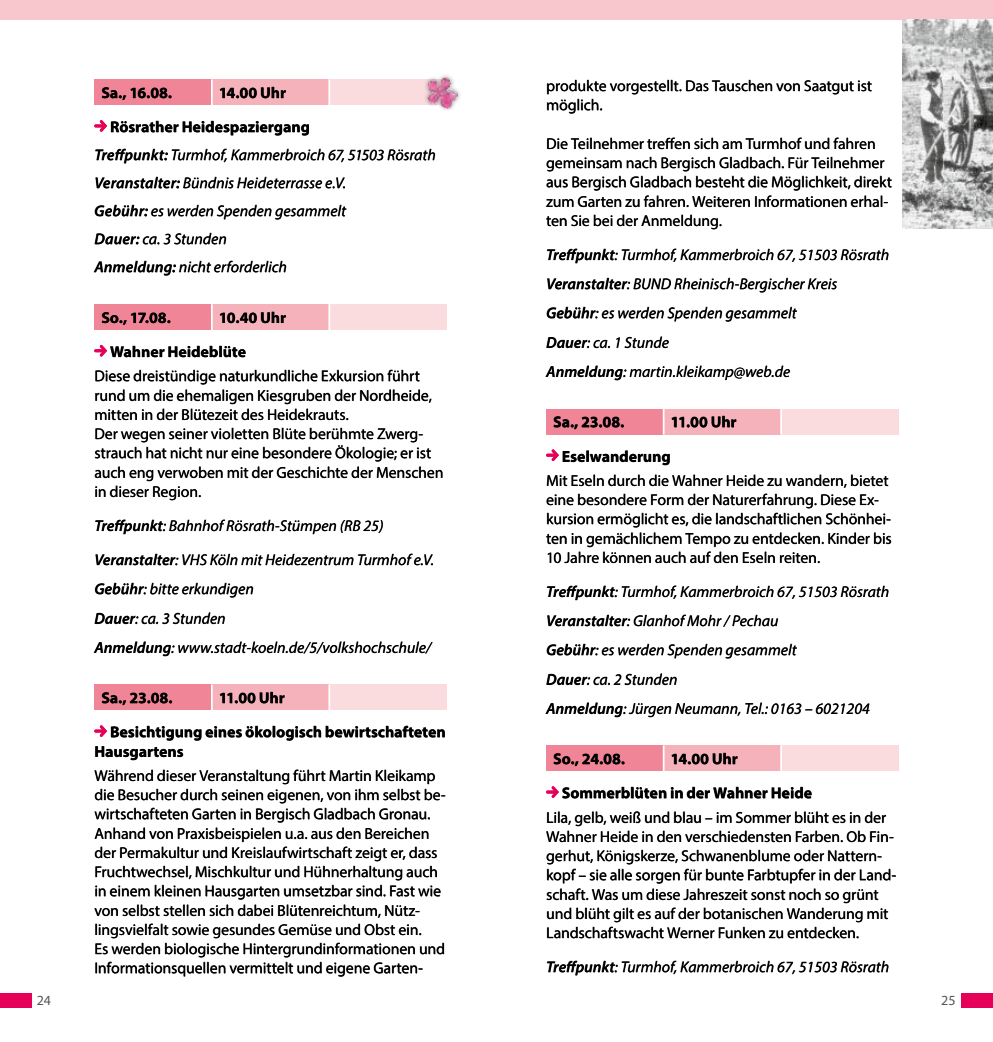
<style>
.page{position:relative;width:993px;height:1042px;background:#fff}
.page>*{position:absolute;margin:0;border:0;box-sizing:border-box;transform-origin:0 0}
.t1{font:15.75px/19.2px "Myriad Pro";letter-spacing:-.005em;color:#000}
.t2{font:italic 15.75px/29.2px "Myriad Pro";color:#000}
.t3{font:700 15.75px/34.1px "Myriad Pro";color:#000}
.t4{font:14px "Myriad Pro";color:#565656}
.s1{font-weight:600}
</style>
<div class="page">
<div style="left:0;top:0;width:992px;height:20px;background:#f8c7cd"></div>
<img style="left:902px;top:20px;width:90px;height:208px">
<div style="left:0;top:992px;width:32px;height:15px;background:#e5005a"></div>
<div style="left:960px;top:992px;width:32px;height:15px;background:#e5005a"></div>
<div style="left:94px;top:79px;width:118px;height:26px;background:#f08597"></div>
<div style="left:212px;top:79px;width:117px;height:26px;background:#f5b2bb"></div>
<div style="left:329px;top:79px;width:117px;height:26px;background:#fadbde"></div>
<hr style="left:211px;top:79px;width:2px;height:26px;background:#fff">
<hr style="left:328px;top:79px;width:2px;height:26px;background:#fff">
<div style="left:94px;top:304px;width:118px;height:26px;background:#f08597"></div>
<div style="left:212px;top:304px;width:117px;height:26px;background:#f5b2bb"></div>
<div style="left:329px;top:304px;width:117px;height:26px;background:#fadbde"></div>
<hr style="left:211px;top:304px;width:2px;height:26px;background:#fff">
<hr style="left:328px;top:304px;width:2px;height:26px;background:#fff">
<div style="left:94px;top:684px;width:118px;height:26px;background:#f08597"></div>
<div style="left:212px;top:684px;width:117px;height:26px;background:#f5b2bb"></div>
<div style="left:329px;top:684px;width:117px;height:26px;background:#fadbde"></div>
<hr style="left:211px;top:684px;width:2px;height:26px;background:#fff">
<hr style="left:328px;top:684px;width:2px;height:26px;background:#fff">
<div style="left:546px;top:409px;width:117px;height:25px;background:#f08597"></div>
<div style="left:663px;top:409px;width:117px;height:25px;background:#f5b2bb"></div>
<div style="left:780px;top:409px;width:118px;height:25px;background:#fadbde"></div>
<hr style="left:662px;top:409px;width:2px;height:25px;background:#fff">
<svg style="left:780px;top:409px;width:1px;height:25px"></svg>
<div style="left:546px;top:745px;width:117px;height:26px;background:#f08597"></div>
<div style="left:663px;top:745px;width:117px;height:26px;background:#f5b2bb"></div>
<div style="left:780px;top:745px;width:118px;height:26px;background:#fadbde"></div>
<hr style="left:662px;top:745px;width:2px;height:26px;background:#fff">
<svg style="left:780px;top:745px;width:1px;height:26px"></svg>
<svg style="left:95px;top:923px;width:349px;height:54px"></svg>
<svg style="left:94px;top:769px;width:351px;height:148px"></svg>
<svg style="left:220px;top:692px;width:64px;height:11px"></svg>
<svg style="left:102px;top:692px;width:70px;height:13px"></svg>
<svg style="left:94px;top:641px;width:338px;height:15px"></svg>
<svg style="left:95px;top:612px;width:130px;height:12px"></svg>
<svg style="left:95px;top:583px;width:158px;height:14px"></svg>
<svg style="left:96px;top:554px;width:337px;height:11px"></svg>
<svg style="left:95px;top:520px;width:287px;height:14px"></svg>
<svg style="left:95px;top:428px;width:347px;height:72px"></svg>
<svg style="left:95px;top:370px;width:336px;height:50px"></svg>
<svg style="left:220px;top:312px;width:66px;height:11px"></svg>
<svg style="left:102px;top:312px;width:68px;height:13px"></svg>
<svg style="left:94px;top:261px;width:192px;height:15px"></svg>
<svg style="left:95px;top:233px;width:131px;height:11px"></svg>
<svg style="left:95px;top:205px;width:251px;height:15px"></svg>
<svg style="left:96px;top:177px;width:249px;height:11px"></svg>
<svg style="left:95px;top:149px;width:340px;height:14px"></svg>
<svg style="left:220px;top:87px;width:65px;height:11px"></svg>
<svg style="left:102px;top:87px;width:69px;height:13px"></svg>
<svg style="left:94px;top:120px;width:215px;height:16px"></svg>
<svg style="left:94px;top:345px;width:151px;height:12px"></svg>
<svg style="left:94px;top:725px;width:350px;height:35px"></svg>
<svg style="left:547px;top:961px;width:341px;height:14px"></svg>
<svg style="left:546px;top:850px;width:349px;height:88px"></svg>
<svg style="left:546px;top:811px;width:347px;height:31px"></svg>
<svg style="left:672px;top:753px;width:65px;height:11px"></svg>
<svg style="left:553px;top:753px;width:71px;height:13px"></svg>
<svg style="left:545px;top:702px;width:324px;height:15px"></svg>
<svg style="left:546px;top:673px;width:130px;height:12px"></svg>
<svg style="left:546px;top:644px;width:250px;height:14px"></svg>
<svg style="left:547px;top:615px;width:230px;height:12px"></svg>
<svg style="left:547px;top:585px;width:341px;height:15px"></svg>
<svg style="left:546px;top:494px;width:344px;height:69px"></svg>
<svg style="left:547px;top:475px;width:340px;height:13px"></svg>
<svg style="left:672px;top:416px;width:64px;height:12px"></svg>
<svg style="left:553px;top:417px;width:70px;height:12px"></svg>
<svg style="left:545px;top:366px;width:244px;height:14px"></svg>
<svg style="left:546px;top:336px;width:122px;height:12px"></svg>
<svg style="left:546px;top:307px;width:250px;height:15px"></svg>
<svg style="left:547px;top:278px;width:289px;height:15px"></svg>
<svg style="left:547px;top:249px;width:341px;height:14px"></svg>
<svg style="left:546px;top:215px;width:175px;height:14px"></svg>
<svg style="left:546px;top:157px;width:345px;height:50px"></svg>
<svg style="left:547px;top:138px;width:327px;height:11px"></svg>
<svg style="left:547px;top:80px;width:324px;height:34px"></svg>
<svg style="left:546px;top:449px;width:123px;height:16px"></svg>
<svg style="left:546px;top:786px;width:265px;height:12px"></svg>
<div style="left:423px;top:73px;width:39px;height:39px;background:#000;opacity:.4"></div>
<img style="left:427px;top:77px;width:30px;height:31px">
<p class="t3" style="left:110px;top:75px;width:201px;text-indent:109px">14.00 Uhr<br>Rösrather Heidespaziergang</p>
<p class="t2" style="left:94px;top:141px;width:343px;line-height:28px"><span class="s1">Treffpunkt:</span> Turmhof, Kammerbroich 67, 51503 Rösrath <span class="s1">Veranstalter:</span> Bündnis Heideterrasse e.V.<br><span class="s1">Gebühr:</span> es werden Spenden gesammelt<br><span class="s1">Dauer:</span> ca. 3 Stunden<br><span class="s1">Anmeldung:</span> nicht erforderlich</p>
<p class="t3" style="left:101px;top:300px;width:71px">So., 17.08.</p>
<p class="t3" style="left:101px;top:75px;width:72px">Sa., 16.08.</p>
<p class="t3" style="left:110px;top:300px;width:177px;text-indent:109px">10.40 Uhr<br>Wahner Heideblüte</p>
<p class="t1" style="left:94px;top:366px;width:350px">Diese dreistündige naturkundliche Exkursion führt rund um die ehemaligen Kiesgruben der Nordheide, mitten in der Blütezeit des Heidekrauts.<br>Der wegen seiner violetten Blüte berühmte Zwerg&shy;strauch hat nicht nur eine besondere Ökologie; er ist auch eng verwoben mit der Geschichte der Menschen in dieser Region.</p>
<p class="t2" style="left:94px;top:508px;width:341px;line-height:34.1px"><span class="s1">Treffpunkt</span>: Bahnhof Rösrath-Stümpen (RB 25)<br><span class="s1">Veranstalter</span>: VHS Köln mit Heidezentrum Turmhof e.V.</p>
<p class="t2" style="left:94px;top:574px;width:338px"><span class="s1">Gebühr</span>: bitte erkundigen<br><span class="s1">Dauer</span>: ca. 3 Stunden<br><span class="s1">Anmeldung</span>: www.stadt-koeln.de/5/volkshochschule/</p>
<p class="t3" style="left:101px;top:680px;width:73px">Sa., 23.08.</p>
<p class="t3" style="left:110px;top:680px;width:337px;text-indent:109px">11.00 Uhr<br>Besichtigung eines ökologisch bewirtschafteten</p>
<p class="t3" style="left:94px;top:734px;width:91px">Hausgartens</p>
<p class="t1" style="left:94px;top:766px;width:353px">Während dieser Veranstaltung führt Martin Kleikamp die Besucher durch seinen eigenen, von ihm selbst be&shy;wirtschafteten Garten in Bergisch Gladbach Gronau.<br>Anhand von Praxisbeispielen u.a. aus den Bereichen der Permakultur und Kreislaufwirtschaft zeigt er, dass Fruchtwechsel, Mischkultur und Hühnerhaltung auch in einem kleinen Hausgarten umsetzbar sind. Fast wie von selbst stellen sich dabei Blütenreichtum, Nütz&shy;lingsvielfalt sowie gesundes Gemüse und Obst ein.<br>Es werden biologische Hintergrundinformationen und Informationsquellen vermittelt und eigene Garten-</p>
<p class="t1" style="left:546px;top:76px;width:327px">produkte vorgestellt. Das Tauschen von Saatgut ist möglich.</p>
<p class="t1" style="left:546px;top:134px;width:347px">Die Teilnehmer treffen sich am Turmhof und fahren gemeinsam nach Bergisch Gladbach. Für Teilnehmer aus Bergisch Gladbach besteht die Möglichkeit, direkt zum Garten zu fahren. Weiteren Informationen erhal&shy;ten Sie bei der Anmeldung.</p>
<p class="t2" style="left:546px;top:240px;width:344px"><span class="s1">Treffpunkt</span>: Turmhof, Kammerbroich 67, 51503 Rösrath <span class="s1">Veranstalter</span>: BUND Rheinisch-Bergischer Kreis <span class="s1">Gebühr</span>: es werden Spenden gesammelt<br><span class="s1">Dauer</span>: ca. 1 Stunde<br><span class="s1">Anmeldung</span>: martin.kleikamp@web.de</p>
<p class="t3" style="left:553px;top:404px;width:73px">Sa., 23.08.</p>
<p class="t3" style="left:670px;top:404px;width:67px">11.00 Uhr</p>
<p class="t3" style="left:561px;top:439px;width:110px">Eselwanderung</p>
<p class="t1" style="left:546px;top:471px;width:347px">Mit Eseln durch die Wahner Heide zu wandern, bietet eine besondere Form der Naturerfahrung. Diese Ex&shy;kursion ermöglicht es, die landschaftlichen Schönhei&shy;ten in gemächlichem Tempo zu entdecken. Kinder bis 10 Jahre können auch auf den Eseln reiten.</p>
<p class="t2" style="left:546px;top:577px;width:344px"><span class="s1">Treffpunkt</span>: Turmhof, Kammerbroich 67, 51503 Rösrath <span class="s1">Veranstalter</span>: Glanhof Mohr / Pechau<br><span class="s1">Gebühr</span>: es werden Spenden gesammelt<br><span class="s1">Dauer</span>: ca. 2 Stunden<br><span class="s1">Anmeldung</span>: Jürgen Neumann, Tel.: 0163 – 6021204</p>
<p class="t3" style="left:553px;top:741px;width:73px">So., 24.08.</p>
<p class="t3" style="left:561px;top:741px;width:251px;text-indent:109px">14.00 Uhr<br>Sommerblüten in der Wahner Heide</p>
<p class="t1" style="left:546px;top:807px;width:351px">Lila, gelb, weiß und blau – im Sommer blüht es in der Wahner Heide in den verschiedensten Farben. Ob Fin&shy;gerhut, Königskerze, Schwanenblume oder Nattern&shy;kopf – sie alle sorgen für bunte Farbtupfer in der Land&shy;schaft. Was um diese Jahreszeit sonst noch so grünt und blüht gilt es auf der botanischen Wanderung mit Landschaftswacht Werner Funken zu entdecken.</p>
<p class="t2" style="left:546px;top:952px;width:344px"><span class="s1">Treffpunkt</span>: Turmhof, Kammerbroich 67, 51503 Rösrath</p>
<p class="t4" style="left:37px;top:991px;width:16px">24</p>
<p class="t4" style="left:940px;top:992px;width:16px">25</p>
</div>
